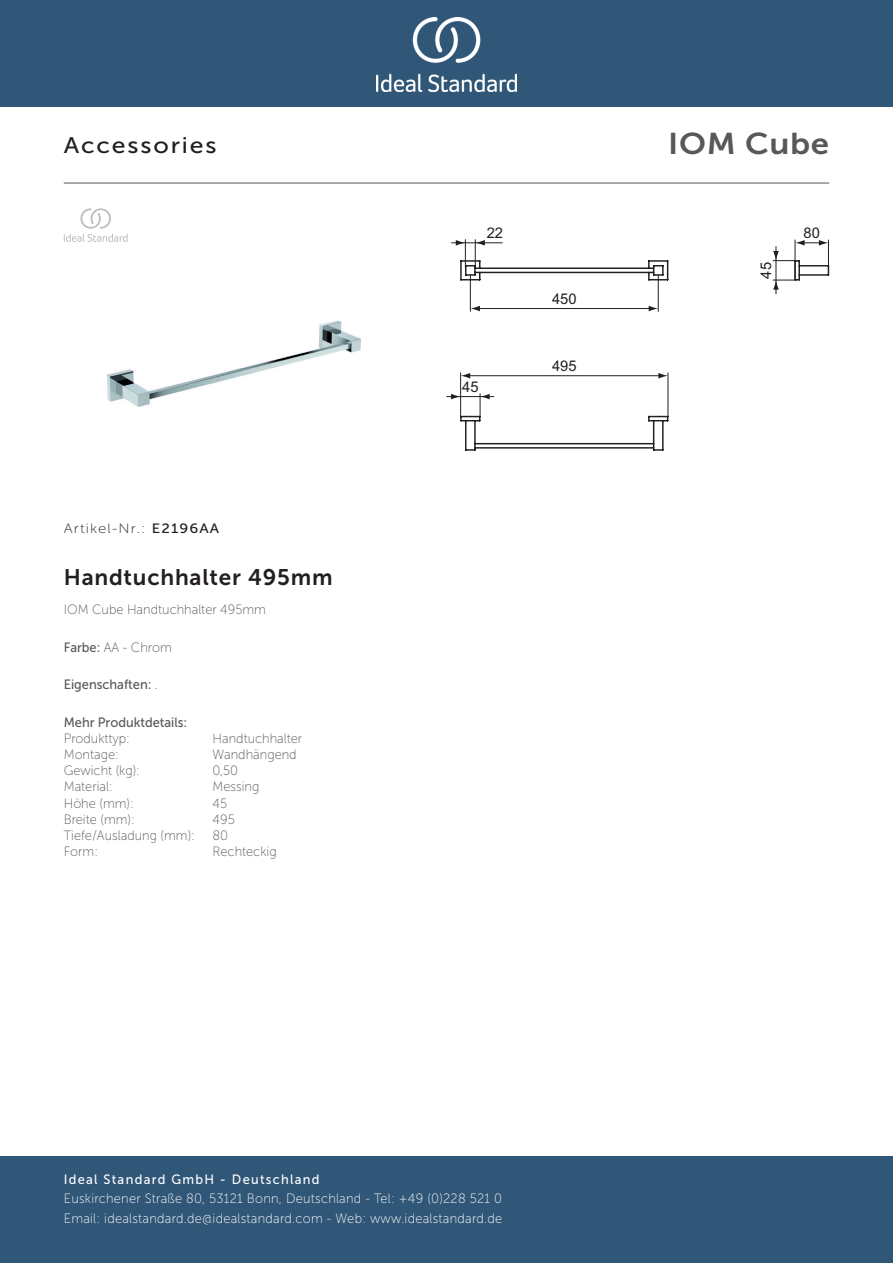
<style>
.page{position:relative;width:893px;height:1263px;background:#fff}
.page>*{position:absolute;margin:0;border:0;box-sizing:border-box;transform-origin:0 0}
._001_Produkttyp{font:30px "Museo Sans 700";letter-spacing:.02em;color:#57585a;scale:1.1 1}
.t1{font:22.5px "Museo Sans 700";letter-spacing:.035em;color:#231f20}
.t2{font:22.5px "Museo Sans 500";letter-spacing:.075em;color:#231f20;scale:1.1 1}
.t3{font:14.7px "Arial";color:#231f20}
.t4{font:13.5px/19.5px "Museo Sans 100";letter-spacing:.02em;color:#fff;scale:.95 1}
.Features{font:13.5px "Museo Sans 500";color:#57585a;scale:.95 1}
.t5{font:13.5px "Museo Sans 500";letter-spacing:.1em;color:#fff;scale:.95 1}
.Marketing_Descriptio{font:13.5px "Museo Sans 100";color:#57585a;scale:.95 1}
.Type{font:13.5px "Museo Sans 100";color:#57585a;scale:.95 1}
.Depth__mm{font:13.5px "Museo Sans 100";color:#57585a;scale:.95 1}
.t6{font:13.5px "Museo Sans 100";letter-spacing:.075em;color:#231f20;scale:1.1 1}
.Mounting{font:13.5px "Museo Sans 100";color:#57585a;scale:.95 1}
.Net_Weight__kg{font:13.5px "Museo Sans 100";color:#57585a;scale:.95 1}
.Material{font:13.5px "Museo Sans 100";color:#57585a;scale:.95 1}
.Shape{font:13.5px "Museo Sans 100";color:#57585a;scale:.95 1}
.Colour{font:13.5px "Museo Sans 100";color:#57585a;scale:.95 1}
.Width__mm{font:13.5px "Museo Sans 100";color:#57585a;scale:.95 1}
.Height__mm{font:13.5px "Museo Sans 100";color:#57585a;scale:.95 1}
.s1{font-family:"Museo Sans 500"}
.s2{font-family:"Museo Sans 100"}
</style>
<div class="page">
<div style="left:0;top:1157px;width:893px;height:106px;background:#305678"></div>
<div style="left:0;top:0;width:893px;height:107px;background:#305678"></div>
<img style="left:376px;top:18px;width:141px;height:73px">
<hr style="left:64px;top:183px;width:765px;height:1px;background:#57585a">
<img style="left:107px;top:320px;width:254px;height:87px">
<svg style="left:460px;top:259px;width:369px;height:192px"></svg>
<hr style="left:470px;top:275px;width:1px;height:36px;background:#231f20">
<hr style="left:658px;top:275px;width:1px;height:36px;background:#231f20">
<svg style="left:649px;top:306px;width:9px;height:5px"></svg>
<svg style="left:470px;top:306px;width:10px;height:5px"></svg>
<hr style="left:477px;top:308px;width:173px;height:1px;background:#231f20">
<svg style="left:773px;top:280px;width:24px;height:10px"></svg>
<hr style="left:776px;top:247px;width:1px;height:47px;background:#231f20">
<hr style="left:460px;top:373px;width:1px;height:44px;background:#231f20">
<hr style="left:668px;top:373px;width:1px;height:44px;background:#231f20">
<svg style="left:480px;top:394px;width:10px;height:23px"></svg>
<svg style="left:451px;top:394px;width:10px;height:5px"></svg>
<hr style="left:447px;top:396px;width:47px;height:1px;background:#231f20">
<svg style="left:461px;top:373px;width:9px;height:6px"></svg>
<svg style="left:658px;top:373px;width:10px;height:6px"></svg>
<hr style="left:468px;top:375px;width:192px;height:1px;background:#231f20">
<hr style="left:828px;top:240px;width:1px;height:30px;background:#231f20">
<hr style="left:795px;top:240px;width:1px;height:38px;background:#231f20">
<svg style="left:773px;top:240px;width:55px;height:21px"></svg>
<svg style="left:475px;top:240px;width:10px;height:27px"></svg>
<svg style="left:456px;top:240px;width:10px;height:27px"></svg>
<hr style="left:451px;top:242px;width:51px;height:1px;background:#231f20">
<svg style="left:64px;top:208px;width:64px;height:34px"></svg>
<p class="t2" style="left:64px;top:133px;width:140px">Accessories</p>
<p class="_001_Produkttyp" style="left:668px;top:127px;width:148px">IOM Cube</p>
<p class="t3" style="left:487px;top:223px;width:18px">22</p>
<p class="t3" style="left:803px;top:223px;width:18px">80</p>
<p class="t6" style="left:64px;top:521px;width:143px">Artikel-Nr.: <span class="s1">E2196AA</span></p>
<p class="t1" style="left:64px;top:565px;width:270px">Handtuchhalter 495mm</p>
<p class="Marketing_Descriptio" style="left:64px;top:602px;width:214px">IOM Cube Handtuchhalter 495mm</p>
<p class="Colour" style="left:64px;top:640px;width:115px"><span class="s1">Farbe:</span> AA - Chrom</p>
<p class="Features" style="left:64px;top:677px;width:101px">Eigenschaften: <span class="s2">.</span></p>
<p class="Features" style="left:64px;top:714px;width:132px">Mehr Produktdetails:</p>
<p class="Type" style="left:64px;top:731px;width:71px">Produkttyp:</p>
<p class="Type" style="left:213px;top:731px;width:96px">Handtuchhalter</p>
<p class="Mounting" style="left:64px;top:747px;width:60px">Montage:</p>
<p class="Mounting" style="left:213px;top:747px;width:90px">Wandhängend</p>
<p class="Net_Weight__kg" style="left:64px;top:763px;width:82px">Gewicht (kg):</p>
<p class="Net_Weight__kg" style="left:213px;top:763px;width:29px">0,50</p>
<p class="Material" style="left:64px;top:779px;width:53px">Material:</p>
<p class="Material" style="left:213px;top:779px;width:51px">Messing</p>
<p class="Height__mm" style="left:64px;top:796px;width:75px">Höhe (mm):</p>
<p class="Height__mm" style="left:213px;top:796px;width:17px">45</p>
<p class="Width__mm" style="left:64px;top:812px;width:76px">Breite (mm):</p>
<p class="Width__mm" style="left:213px;top:812px;width:25px">495</p>
<p class="Depth__mm" style="left:64px;top:828px;width:140px">Tiefe/Ausladung (mm):</p>
<p class="Depth__mm" style="left:213px;top:828px;width:18px">80</p>
<p class="Shape" style="left:64px;top:844px;width:38px">Form:</p>
<p class="Shape" style="left:213px;top:844px;width:69px">Rechteckig</p>
<p class="t3" style="left:462px;top:377px;width:18px">45</p>
<p class="t3" style="left:552px;top:289px;width:26px">450</p>
<p class="t3" style="left:552px;top:356px;width:26px">495</p>
<p class="t5" style="left:64px;top:1172px;width:271px">Ideal Standard GmbH - Deutschland</p>
<p class="t4" style="left:64px;top:1189px;width:463px">Euskirchener Straße 80, 53121 Bonn, Deutschland - Tel: +49 (0)228 521 0<br>Email: idealstandard.de@idealstandard.com - Web: www.idealstandard.de</p>
<p class="t3" style="left:756px;top:279px;width:18px;rotate:-90deg">45</p>
</div>
